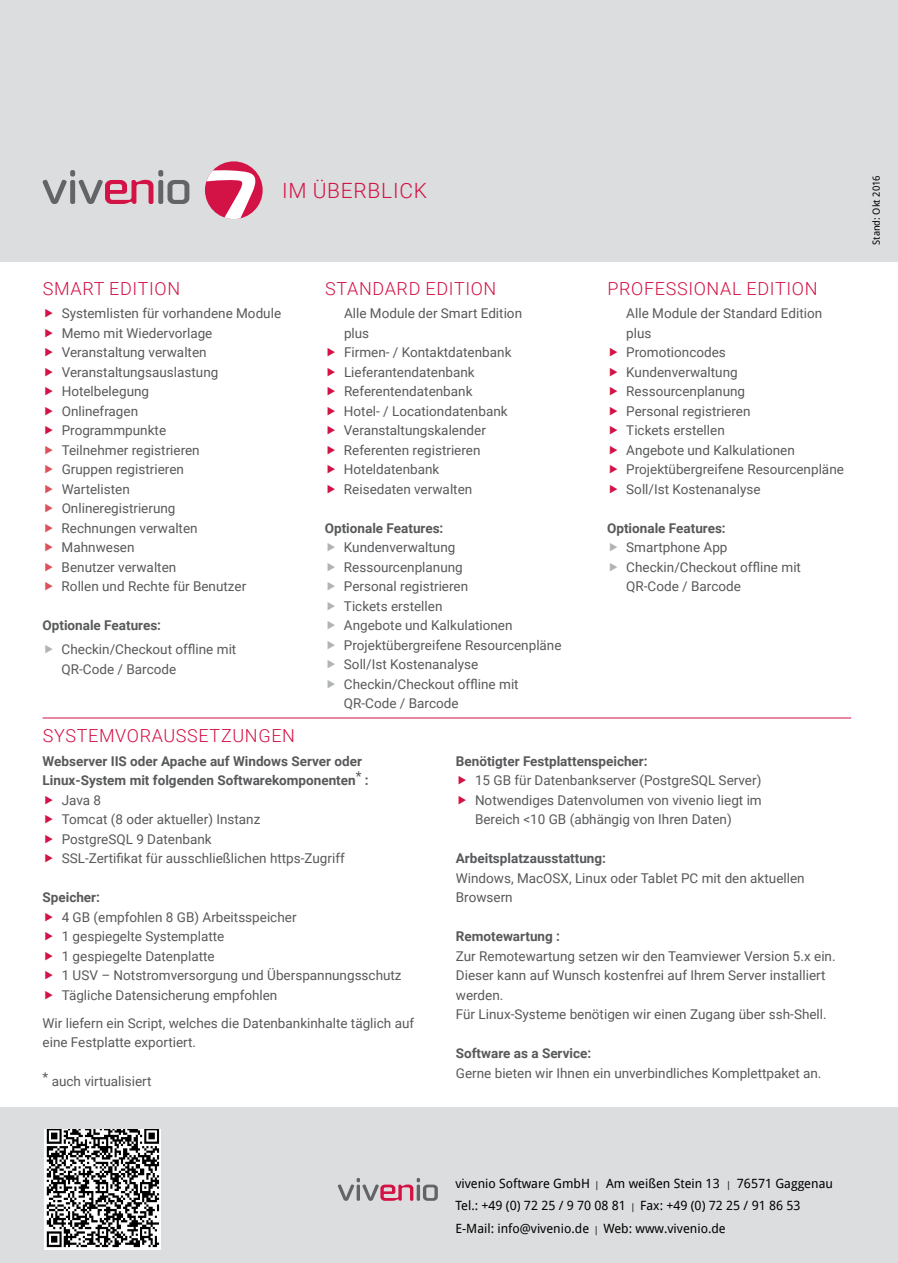
<style>
.page{position:relative;width:898px;height:1263px;background:#fff}
.page>*{position:absolute;margin:0;border:0;box-sizing:border-box;transform-origin:0 0}
.t1{font:300 21px "Roboto";letter-spacing:.035em;color:#d31245}
.t2{font:300 18px "Roboto";letter-spacing:.035em;color:#d31245}
.t3{font:13.5px/19.5px "Roboto";color:#58595b}
.t4{font:700 13.5px "Roboto";color:#58595b}
.t5{font:12.75px/22.5px "Droid Sans";color:#000}
.t6{font:9.75px "Droid Sans";color:#000}
.s1{font-size:9px}
</style>
<div class="page">
<div style="left:0;top:0;width:897px;height:261px;background:#dcddde"></div>
<div style="left:0;top:1107px;width:897px;height:156px;background:#dcddde"></div>
<hr style="left:43px;top:718px;width:807px;height:1px;background:#d31245">
<svg style="left:43px;top:170px;width:146px;height:34px"></svg>
<div style="left:205px;top:161px;width:57px;height:58px;background:#d31245;border-radius:50%"></div>
<svg style="left:205px;top:170px;width:52px;height:49px"></svg>
<svg style="left:45px;top:1129px;width:116px;height:120px"></svg>
<svg style="left:47px;top:1129px;width:112px;height:118px"></svg>
<hr style="left:897px;top:862px;width:1px;height:401px;background:#dcddde">
<svg style="left:897px;top:248px;width:1px;height:13px"></svg>
<svg style="left:338px;top:1178px;width:99px;height:23px"></svg>
<h1 class="t1" style="left:282px;top:178px;width:146px">IM ÜBERBLICK</h1>
<h2 class="t2" style="left:43px;top:278px;width:139px">SMART EDITION</h2>
<p class="t3" style="left:62px;top:304px;width:221px">Systemlisten für vorhandene Module<br>Memo mit Wiedervorlage<br>Veranstaltung verwalten<br>Veranstaltungsauslastung<br>Hotelbelegung<br>Onlinefragen<br>Programmpunkte<br>Teilnehmer registrieren<br>Gruppen registrieren<br>Wartelisten<br>Onlineregistrierung<br>Rechnungen verwalten<br>Mahnwesen<br>Benutzer verwalten<br>Rollen und Rechte für Benutzer</p>
<p class="t4" style="left:42px;top:618px;width:120px">Optionale Features:</p>
<p class="t3" style="left:62px;top:640px;width:176px">Checkin/Checkout offline mit<br>QR-Code / Barcode</p>
<h2 class="t2" style="left:43px;top:725px;width:253px">SYSTEMVORAUSSETZUNGEN</h2>
<h2 class="t2" style="left:325px;top:278px;width:173px">STANDARD EDITION</h2>
<p class="t3" style="left:344px;top:304px;width:179px">Alle Module der Smart Edition plus<br>Firmen- / Kontaktdatenbank<br>Lieferantendatenbank<br>Referentendatenbank<br>Hotel- / Locationdatenbank<br>Veranstaltungskalender<br>Referenten registrieren<br>Hoteldatenbank<br>Reisedaten verwalten</p>
<p class="t4" style="left:325px;top:520px;width:120px">Optionale Features:</p>
<p class="t3" style="left:344px;top:538px;width:219px">Kundenverwaltung<br>Ressourcenplanung<br>Personal registrieren<br>Tickets erstellen<br>Angebote und Kalkulationen<br>Projektübergreifene Resourcenpläne<br>Soll/Ist Kostenanalyse<br>Checkin/Checkout offline mit<br>QR-Code / Barcode</p>
<h2 class="t2" style="left:607px;top:278px;width:211px">PROFESSIONAL EDITION</h2>
<p class="t3" style="left:626px;top:304px;width:219px">Alle Module der Standard Edition plus<br>Promotioncodes<br>Kundenverwaltung<br>Ressourcenplanung<br>Personal registrieren<br>Tickets erstellen<br>Angebote und Kalkulationen<br>Projektübergreifene Resourcenpläne<br>Soll/Ist Kostenanalyse</p>
<p class="t4" style="left:607px;top:520px;width:120px">Optionale Features:</p>
<p class="t3" style="left:626px;top:538px;width:176px">Smartphone App<br>Checkin/Checkout offline mit<br>QR-Code / Barcode</p>
<p class="t4" style="left:43px;top:753px;width:321px">Webserver IIS oder Apache auf Windows Server oder</p>
<p class="t4" style="left:43px;top:773px;width:327px">Linux-System mit folgenden Softwarekomponenten<sup>*</sup> :</p>
<p class="t3" style="left:62px;top:790px;width:41px">Java 8</p>
<p class="t3" style="left:62px;top:810px;width:200px">Tomcat (8 oder aktueller) Instanz</p>
<p class="t3" style="left:62px;top:829px;width:151px">PostgreSQL 9 Datenbank</p>
<p class="t3" style="left:62px;top:849px;width:284px">SSL-Zertifikat für ausschließlichen https-Zugriff</p>
<p class="t4" style="left:43px;top:890px;width:59px">Speicher:</p>
<p class="t3" style="left:62px;top:907px;width:341px">4 GB (empfohlen 8 GB) Arbeitsspeicher<br>1 gespiegelte Systemplatte<br>1 gespiegelte Datenplatte<br>1 USV – Notstromversorgung und Überspannungsschutz Tägliche Datensicherung empfohlen</p>
<p class="t3" style="left:43px;top:1013px;width:373px">Wir liefern ein Script, welches die Datenbankinhalte täglich auf eine Festplatte exportiert.</p>
<p class="t3" style="left:43px;top:1072px;width:110px">* auch virtualisiert</p>
<p class="t4" style="left:455px;top:753px;width:193px">Benötigter Festplattenspeicher:</p>
<p class="t3" style="left:475px;top:771px;width:288px;text-align:justify">15 GB für Datenbankserver (PostgreSQL Server)<br>Notwendiges Datenvolumen von vivenio liegt im Bereich &lt;10 GB (abhängig von Ihren Daten)</p>
<p class="t4" style="left:455px;top:850px;width:152px">Arbeitsplatzausstattung:</p>
<p class="t3" style="left:455px;top:868px;width:350px">Windows, MacOSX, Linux oder Tablet PC mit den aktuellen<br>Browsern</p>
<p class="t4" style="left:455px;top:928px;width:106px">Remotewartung :</p>
<p class="t3" style="left:455px;top:946px;width:381px">Zur Remotewartung setzen wir den Teamviewer Version 5.x ein.<br>Dieser kann auf Wunsch kostenfrei auf Ihrem Server installiert werden.<br>Für Linux-Systeme benötigen wir einen Zugang über ssh-Shell.</p>
<p class="t4" style="left:455px;top:1045px;width:137px">Software as a Service:</p>
<p class="t3" style="left:455px;top:1063px;width:367px">Gerne bieten wir Ihnen ein unverbindliches Komplettpaket an.</p>
<p class="t6" style="left:870px;top:245px;width:71px;rotate:-90deg">Stand: Okt 2016</p>
<p class="t5" style="left:455px;top:1172px;width:379px">vivenio Software GmbH <span class="s1">|</span> Am weißen Stein 13 <span class="s1">|</span> 76571 Gaggenau<br>Tel.: +49 (0) 72 25 / 9 70 08 81 <span class="s1">|</span> Fax: +49 (0) 72 25 / 91 86 53<br>E-Mail: info@vivenio.de <span class="s1">|</span> Web: www.vivenio.de</p>
</div>
